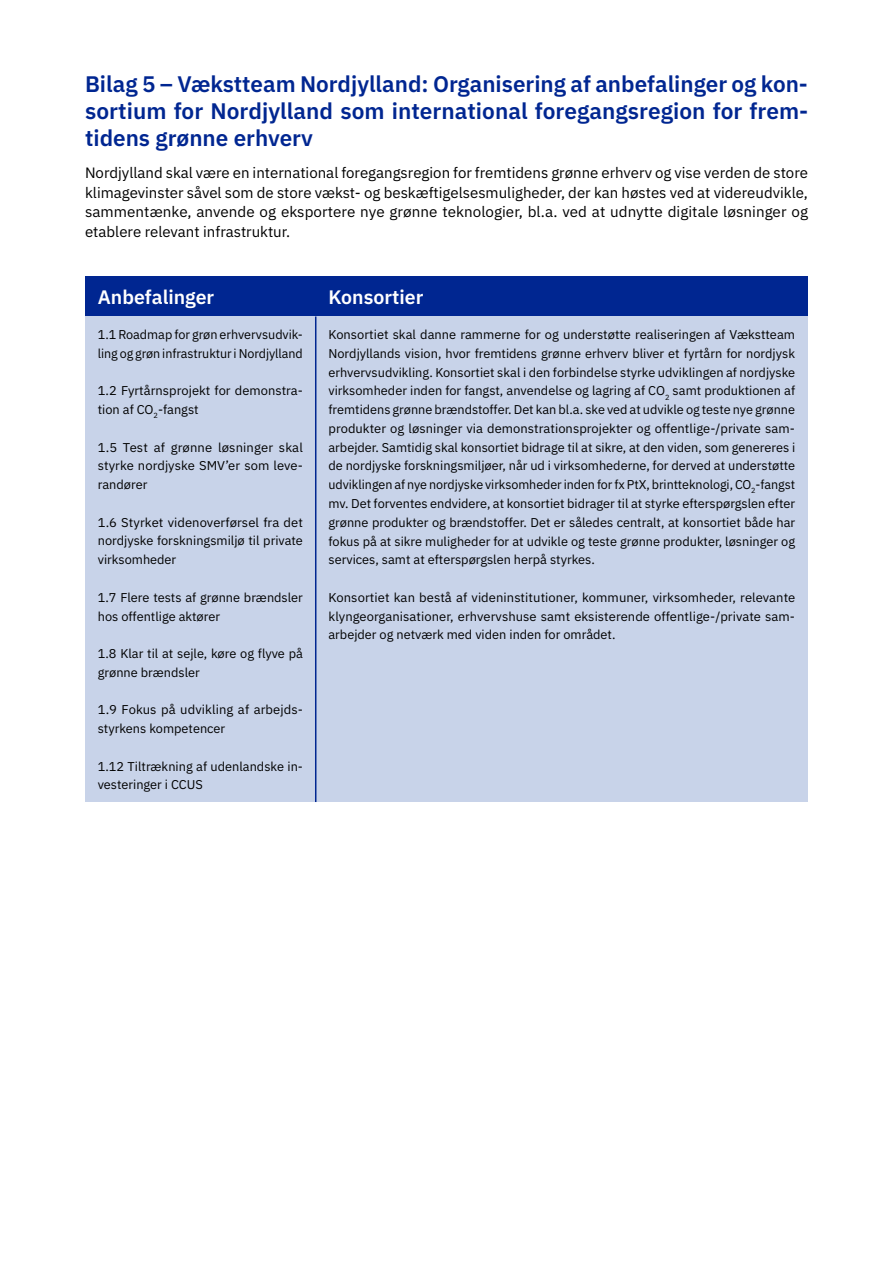
<style>
.page{position:relative;width:893px;height:1263px;background:#fff}
.page>*{position:absolute;margin:0;border:0;box-sizing:border-box;transform-origin:0 0}
.t1{font:600 22.5px/27px "IBM Plex Sans";color:#002691;text-align:justify}
.t2{font:600 19.5px "IBM Plex Sans";color:#fff}
.t3{font:15px/19.5px "IBM Plex Sans";color:#000;text-align:justify}
.t4{font:12.75px/18.8px "IBM Plex Sans";color:#000}
</style>
<div class="page">
<div style="left:85px;top:276px;width:231px;height:40px;background:#002691"></div>
<div style="left:316px;top:276px;width:492px;height:40px;background:#002691"></div>
<div style="left:85px;top:316px;width:231px;height:486px;background:#c8d3e9"></div>
<div style="left:316px;top:316px;width:492px;height:486px;background:#c8d3e9"></div>
<hr style="left:315px;top:316px;width:1px;height:486px;background:#002691">
<h2 class="t1" style="left:85px;top:69px;width:725px">Bilag 5 – Vækstteam Nordjylland: Organisering af anbefalinger og kon&shy;sortium for Nordjylland som international foregangsregion for frem&shy;tidens grønne erhverv</h2>
<p class="t3" style="left:85px;top:162px;width:724px">Nordjylland skal være en international foregangsregion for fremtidens grønne erhverv og vise verden de store klimagevinster såvel som de store vækst- og beskæftigelsesmuligheder, der kan høstes ved at videreudvikle, sammentænke, anvende og eksportere nye grønne teknologier, bl.a. ved at udnytte digitale løsninger og etablere relevant infrastruktur.</p>
<p class="t2" style="left:98px;top:281px;width:118px">Anbefalinger</p>
<p class="t2" style="left:328px;top:281px;width:96px">Konsortier</p>
<p class="t4" style="left:98px;top:324px;width:207px">1.1 Roadmap for grøn erhvervsudvik&shy;ling og grøn infrastruktur i Nordjylland</p>
<p class="t4" style="left:98px;top:380px;width:207px">1.2 Fyrtårnsprojekt for demonstra&shy;tion af CO<sub>2</sub>-fangst</p>
<p class="t4" style="left:98px;top:437px;width:207px;text-align:justify">1.5 Test af grønne løsninger skal styrke nordjyske SMV’er som leve&shy;randører</p>
<p class="t4" style="left:98px;top:512px;width:207px;text-align:justify">1.6 Styrket videnoverførsel fra det nordjyske forskningsmiljø til private virksomheder</p>
<p class="t4" style="left:98px;top:587px;width:207px">1.7 Flere tests af grønne brændsler hos offentlige aktører</p>
<p class="t4" style="left:98px;top:643px;width:207px">1.8 Klar til at sejle, køre og flyve på grønne brændsler</p>
<p class="t4" style="left:98px;top:699px;width:207px">1.9 Fokus på udvikling af arbejds&shy;styrkens kompetencer</p>
<p class="t4" style="left:98px;top:755px;width:207px">1.12 Tiltrækning af udenlandske in&shy;vesteringer i CCUS</p>
<p class="t4" style="left:328px;top:324px;width:468px;text-align:justify">Konsortiet skal danne rammerne for og understøtte realiseringen af Vækstteam Nordjyllands vision, hvor fremtidens grønne erhverv bliver et fyrtårn for nordjysk erhvervsudvikling. Konsortiet skal i den forbindelse styrke udviklingen af nordjyske virksomheder inden for fangst, anvendelse og lagring af CO<sub>2</sub> samt produktionen af fremtidens grønne brændstoffer. Det kan bl.a. ske ved at udvikle og teste nye grønne produkter og løsninger via demonstrationsprojekter og offentlige-/private sam&shy;arbejder. Samtidig skal konsortiet bidrage til at sikre, at den viden, som genereres i de nordjyske forskningsmiljøer, når ud i virksomhederne, for derved at understøtte udviklingen af nye nordjyske virksomheder inden for fx PtX, brintteknologi, CO<sub>2</sub>-fangst mv. Det forventes endvidere, at konsortiet bidrager til at styrke efterspørgslen efter grønne produkter og brændstoffer. Det er således centralt, at konsortiet både har fokus på at sikre muligheder for at udvikle og teste grønne produkter, løsninger og services, samt at efterspørgslen herpå styrkes.</p>
<p class="t4" style="left:328px;top:587px;width:468px;text-align:justify">Konsortiet kan bestå af videninstitutioner, kommuner, virksomheder, relevante klyngeorganisationer, erhvervshuse samt eksisterende offentlige-/private sam&shy;arbejder og netværk med viden inden for området.</p>
</div>
